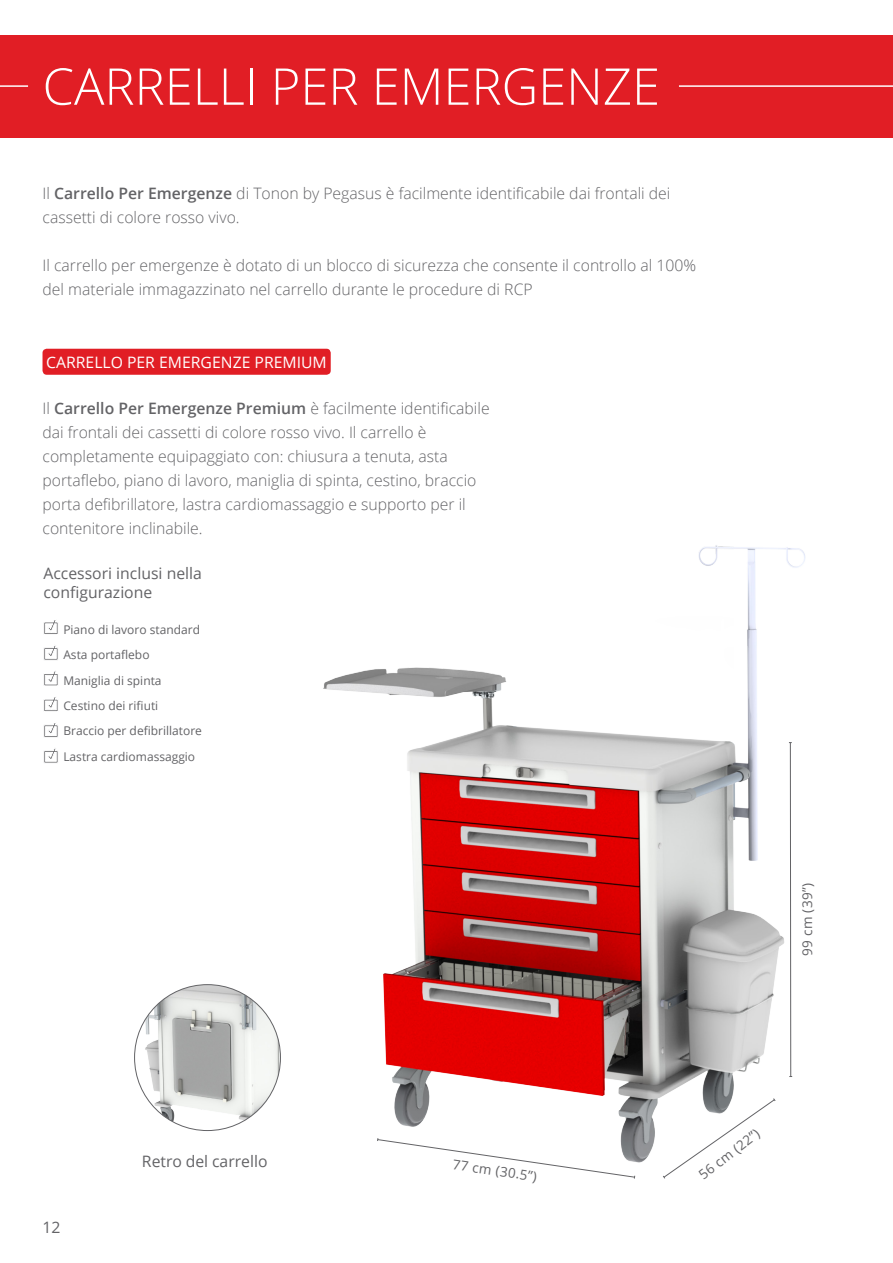
<style>
.page{position:relative;width:893px;height:1263px;background:#fff}
.page>*{position:absolute;margin:0;border:0;box-sizing:border-box;transform-origin:0 0}
.t1{font:300 50.7px "Open Sans";color:#fff}
.t2{font:300 15.75px/24px "Open Sans";color:#636366}
.t3{font:15.75px/18.9px "Open Sans";color:#636366}
.t4{font:15.75px "Open Sans";color:#fff}
.t5{font:13.5px "Open Sans";color:#636366}
.t6{font:12px "Open Sans";color:#636366}
.s1{font-weight:600}
</style>
<div class="page">
<img style="left:323px;top:545px;width:483px;height:634px">
<div style="left:0;top:35px;width:893px;height:102px;background:#e11e25"></div>
<hr style="left:0;top:85px;width:28px;height:2px;background:#fff">
<hr style="left:679px;top:85px;width:214px;height:2px;background:#fff">
<svg style="left:377px;top:1138px;width:258px;height:40px"></svg>
<svg style="left:662px;top:1098px;width:114px;height:81px"></svg>
<hr style="left:790px;top:743px;width:1px;height:333px;background:#636366">
<svg style="left:44px;top:620px;width:14px;height:14px"></svg>
<svg style="left:44px;top:645px;width:14px;height:15px"></svg>
<svg style="left:44px;top:671px;width:14px;height:15px"></svg>
<svg style="left:44px;top:697px;width:14px;height:14px"></svg>
<svg style="left:44px;top:723px;width:14px;height:14px"></svg>
<svg style="left:44px;top:748px;width:14px;height:15px"></svg>
<div style="left:43px;top:349px;width:288px;height:26px;background:#e11e25;border-radius:4px"></div>
<img style="left:135px;top:985px;width:145px;height:145px">
<p class="t1" style="left:43px;top:52px;width:619px">CARRELLI PER EMERGENZE</p>
<p class="t2" style="left:43px;top:181px;width:629px">Il <span class="s1">Carrello Per Emergenze</span> di Tonon by Pegasus è facilmente identificabile dai frontali dei cassetti di colore rosso vivo.</p>
<p class="t2" style="left:43px;top:253px;width:655px">Il carrello per emergenze è dotato di un blocco di sicurezza che consente il controllo al 100% del materiale immagazzinato nel carrello durante le procedure di RCP</p>
<p class="t4" style="left:46px;top:351px;width:282px">CARRELLO PER EMERGENZE PREMIUM</p>
<p class="t2" style="left:43px;top:396px;width:449px">Il <span class="s1">Carrello Per Emergenze Premium</span> è facilmente identificabile dai frontali dei cassetti di colore rosso vivo. Il carrello è completamente equipaggiato con: chiusura a tenuta, asta portaflebo, piano di lavoro, maniglia di spinta, cestino, braccio porta defibrillatore, lastra cardiomassaggio e supporto per il contenitore inclinabile.</p>
<p class="t3" style="left:43px;top:564px;width:160px">Accessori inclusi nella configurazione</p>
<p class="t6" style="left:63px;top:621px;width:138px">Piano di lavoro standard</p>
<p class="t6" style="left:63px;top:647px;width:88px">Asta portaflebo</p>
<p class="t6" style="left:63px;top:672px;width:100px">Maniglia di spinta</p>
<p class="t6" style="left:63px;top:697px;width:96px">Cestino dei rifiuti</p>
<p class="t6" style="left:63px;top:723px;width:140px">Braccio per defibrillatore</p>
<p class="t6" style="left:63px;top:748px;width:133px">Lastra cardiomassaggio</p>
<p class="t5" style="left:798px;top:956px;width:74px;rotate:-90deg">99 cm (39”)</p>
<p class="t3" style="left:43px;top:1217px;width:20px">12</p>
<p class="t3" style="left:142px;top:1151px;width:127px">Retro del carrello</p>
<p class="t5" style="left:454px;top:1154px;width:86px;rotate:9deg">77 cm (30.5”)</p>
<p class="t5" style="left:695px;top:1169px;width:74px;rotate:-38deg">56 cm (22”)</p>
</div>
